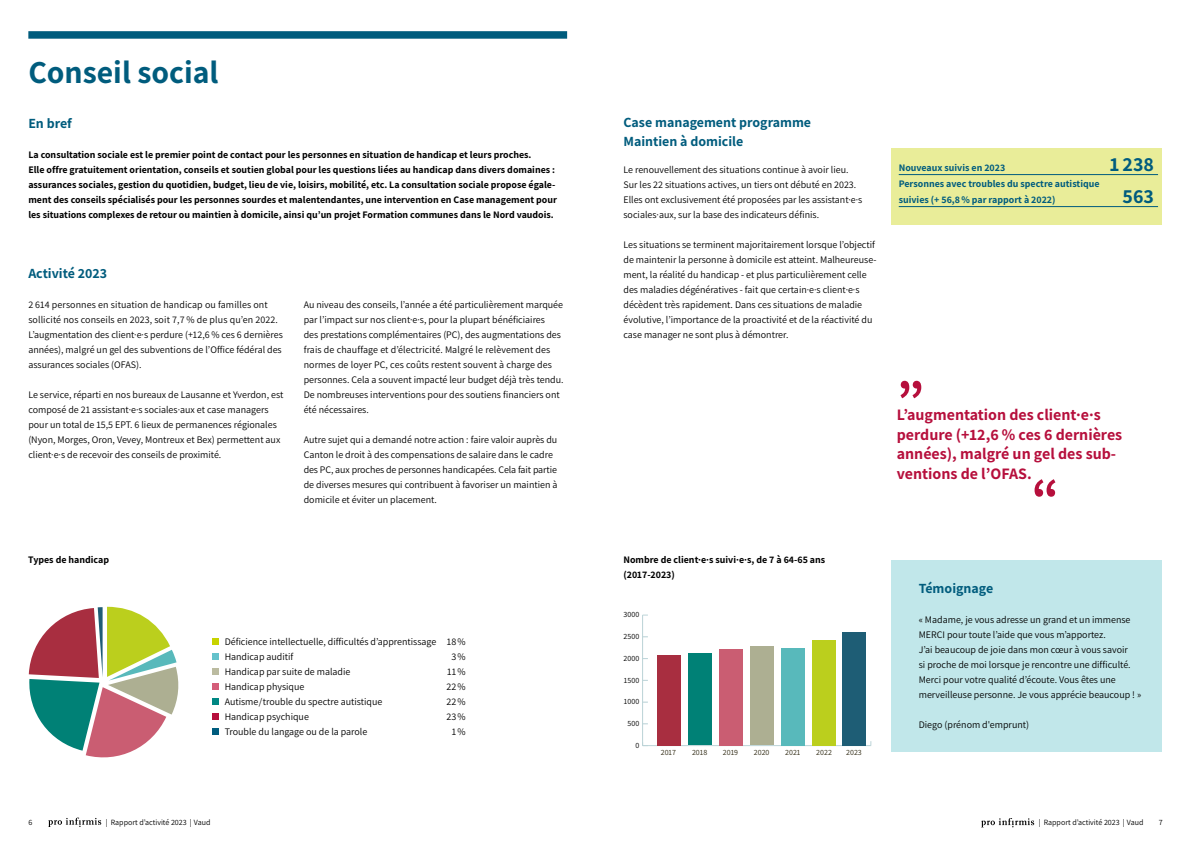
<style>
.page{position:relative;width:1191px;height:842px;background:#fff}
.page>*{position:absolute;margin:0;border:0;box-sizing:border-box;transform-origin:0 0}
.t1{font:700 52.8px "Assistant";color:#b60f3c}
.FR_H1-Überschrift{font:700 32px "Assistant";color:#005c7d}
.FR_P-Zahlen_mit_Linie{font:700 20px "Assistant";color:#005c7e}
.t2{font:700 16px/19.5px "Assistant";color:#b60f3c}
.FR_P-Grundtext_10pt{font:700 14px/19px "Assistant";color:#005c7d}
.FR_H2-14pt{font:700 14px "Assistant";color:#005c7d}
.FR_P-Grundtext_10pt-2{font:10px/15px "Assistant";color:#000}
.FR_P-Grundtext_bold_10pt{font:700 10px/15px "Assistant";color:#000}
.FR_P-Grafiklegende{font:10px "Assistant";color:#000}
.FR_P-Zahlen_mit_Linie-2{font:700 10px/16px "Assistant";color:#005c7e}
.FR_H3-10pt{font:700 10px/15px "Assistant";color:#000}
.t3{font:8px "Assistant";color:#000}
.t4{font:7.9px "Assistant";color:#2f2912}
.t5{font:7.9px "Assistant";color:#000}
</style>
<div class="page">
<div style="left:28px;top:31px;width:539px;height:8px;background:#005c7d"></div>
<svg style="left:981px;top:818px;width:53px;height:9px"></svg>
<svg style="left:48px;top:818px;width:53px;height:9px"></svg>
<div style="left:890px;top:148px;width:271px;height:77px;background:#e9ed99"></div>
<div style="left:891px;top:560px;width:270px;height:192px;background:#c1e7ea"></div>
<hr style="left:642px;top:745px;width:229px;height:1px;background:#bcd4d8">
<hr style="left:642px;top:615px;width:1px;height:131px;background:#bcd4d8">
<div style="left:842px;top:632px;width:23px;height:114px;background:#1e5d75"></div>
<div style="left:812px;top:640px;width:23px;height:106px;background:#bbcf1d"></div>
<div style="left:781px;top:648px;width:23px;height:97px;background:#58b9bb"></div>
<div style="left:750px;top:647px;width:23px;height:98px;background:#adaf92"></div>
<div style="left:719px;top:649px;width:23px;height:96px;background:#ca5d72"></div>
<div style="left:688px;top:653px;width:23px;height:92px;background:#008176"></div>
<div style="left:657px;top:655px;width:23px;height:90px;background:#a82e40"></div>
<svg style="left:28px;top:607px;width:151px;height:151px"></svg>
<hr style="left:898px;top:174px;width:260px;height:1px;background:#005c7e">
<hr style="left:898px;top:206px;width:260px;height:1px;background:#005c7e">
<svg style="left:213px;top:639px;width:6px;height:6px"></svg>
<svg style="left:213px;top:654px;width:6px;height:6px"></svg>
<svg style="left:213px;top:669px;width:6px;height:6px"></svg>
<svg style="left:213px;top:684px;width:6px;height:6px"></svg>
<svg style="left:213px;top:699px;width:6px;height:6px"></svg>
<svg style="left:213px;top:714px;width:6px;height:6px"></svg>
<svg style="left:213px;top:729px;width:6px;height:6px"></svg>
<h1 class="FR_H1-Überschrift" style="left:28px;top:50px;width:192px">Conseil social</h1>
<h2 class="FR_H2-14pt" style="left:28px;top:113px;width:45px">En bref</h2>
<p class="FR_P-Grundtext_bold_10pt" style="left:28px;top:146px;width:530px">La consultation sociale est le premier point de contact pour les personnes en situation de handicap et leurs proches.<br>Elle offre gratuitement orientation, conseils et soutien global pour les questions liées au handicap dans divers domaines : assurances sociales, gestion du quotidien, budget, lieu de vie, loisirs, mobilité, etc. La consultation sociale propose égale&shy;ment des conseils spécialisés pour les personnes sourdes et malentendantes, une intervention en Case management pour les situations complexes de retour ou maintien à domicile, ainsi qu’un projet Formation communes dans le Nord vaudois.</p>
<h2 class="FR_H2-14pt" style="left:28px;top:263px;width:80px">Activité 2023</h2>
<p class="FR_P-Grundtext_10pt-2" style="left:28px;top:296px;width:256px">2 614 personnes en situation de handicap ou familles ont sollicité nos conseils en 2023, soit 7,7 % de plus qu’en 2022.<br>L’augmentation des client·e·s perdure (+12,6 % ces 6 dernières années), malgré un gel des subventions de l’Office fédéral des assurances sociales (OFAS).</p>
<p class="FR_P-Grundtext_10pt-2" style="left:28px;top:386px;width:257px">Le service, réparti en nos bureaux de Lausanne et Yverdon, est composé de 21 assistant·e·s sociales·aux et case managers pour un total de 15,5 EPT. 6 lieux de permanences régionales (Nyon, Morges, Oron, Vevey, Montreux et Bex) permettent aux client·e·s de recevoir des conseils de proximité.</p>
<h2 class="FR_H3-10pt" style="left:28px;top:551px;width:82px">Types de handicap</h2>
<p class="FR_P-Grundtext_10pt-2" style="left:304px;top:296px;width:261px">Au niveau des conseils, l’année a été particulièrement marquée par l’impact sur nos client·e·s, pour la plupart bénéficiaires<br>des prestations complémentaires (PC), des augmentations des frais de chauffage et d’électricité. Malgré le relèvement des normes de loyer PC, ces coûts restent souvent à charge des personnes. Cela a souvent impacté leur budget déjà très tendu.<br>De nombreuses interventions pour des soutiens financiers ont été nécessaires.</p>
<p class="FR_P-Grundtext_10pt-2" style="left:304px;top:431px;width:255px">Autre sujet qui a demandé notre action : faire valoir auprès du Canton le droit à des compensations de salaire dans le cadre des PC, aux proches de personnes handicapées. Cela fait partie de diverses mesures qui contribuent à favoriser un maintien à domicile et éviter un placement.</p>
<p class="FR_P-Grafiklegende" style="left:225px;top:635px;width:242px">Déficience intellectuelle, difficultés d’apprentissage 18%</p>
<p class="FR_P-Grafiklegende" style="left:225px;top:650px;width:70px">Handicap auditif</p>
<p class="FR_P-Grafiklegende" style="left:451px;top:650px;width:16px">3%</p>
<p class="FR_P-Grafiklegende" style="left:225px;top:665px;width:127px">Handicap par suite de maladie</p>
<p class="FR_P-Grafiklegende" style="left:447px;top:665px;width:20px">11%</p>
<p class="FR_P-Grafiklegende" style="left:225px;top:680px;width:81px">Handicap physique</p>
<p class="FR_P-Grafiklegende" style="left:446px;top:680px;width:21px">22%</p>
<p class="FR_P-Grafiklegende" style="left:225px;top:695px;width:159px">Autisme/trouble du spectre autistique</p>
<p class="FR_P-Grafiklegende" style="left:446px;top:695px;width:21px">22%</p>
<p class="FR_P-Grafiklegende" style="left:225px;top:710px;width:86px">Handicap psychique</p>
<p class="FR_P-Grafiklegende" style="left:446px;top:710px;width:21px">23%</p>
<p class="FR_P-Grafiklegende" style="left:225px;top:725px;width:144px">Trouble du langage ou de la parole</p>
<p class="FR_P-Grafiklegende" style="left:452px;top:725px;width:15px">1%</p>
<p class="FR_P-Grundtext_10pt" style="left:623px;top:112px;width:189px">Case management programme<br>Maintien à domicile</p>
<p class="FR_P-Grundtext_10pt-2" style="left:623px;top:161px;width:240px">Le renouvellement des situations continue à avoir lieu.<br>Sur les 22 situations actives, un tiers ont débuté en 2023.<br>Elles ont exclusivement été proposées par les assistant·e·s sociales·aux, sur la base des indicateurs définis.</p>
<p class="FR_P-Grundtext_10pt-2" style="left:623px;top:236px;width:254px">Les situations se terminent majoritairement lorsque l’objectif de maintenir la personne à domicile est atteint. Malheureuse&shy;ment, la réalité du handicap - et plus particulièrement celle des maladies dégénératives - fait que certain·e·s client·e·s décèdent très rapidement. Dans ces situations de maladie évolutive, l’importance de la proactivité et de la réactivité du case manager ne sont plus à démontrer.</p>
<p class="FR_P-Zahlen_mit_Linie-2" style="left:898px;top:159px;width:108px">Nouveaux suivis en 2023</p>
<p class="FR_P-Zahlen_mit_Linie" style="left:1109px;top:150px;width:46px">1 238</p>
<p class="FR_P-Zahlen_mit_Linie-2" style="left:898px;top:175px;width:202px">Personnes avec troubles du spectre autistique suivies (+ 56,8% par rapport à 2022)</p>
<p class="FR_P-Zahlen_mit_Linie" style="left:1122px;top:182px;width:33px">563</p>
<p class="t1" style="left:896px;top:364px;width:29px">”</p>
<p class="t2" style="left:896px;top:404px;width:227px">L’augmentation des client·e·s perdure (+12,6 % ces 6 dernières années), malgré un gel des sub&shy;ventions de l’OFAS.</p>
<p class="t1" style="left:1031px;top:461px;width:29px">“</p>
<h2 class="FR_H3-10pt" style="left:623px;top:551px;width:203px">Nombre de client·e·s suivi·e·s, de 7 à 64-65 ans (2017-2023)</h2>
<p class="t5" style="left:623px;top:609px;width:17px">3000</p>
<p class="t5" style="left:623px;top:631px;width:17px">2500</p>
<p class="t5" style="left:623px;top:653px;width:17px">2000</p>
<p class="t5" style="left:624px;top:674px;width:17px">1500</p>
<p class="t5" style="left:624px;top:696px;width:17px">1000</p>
<p class="t5" style="left:627px;top:718px;width:13px">500</p>
<p class="t5" style="left:635px;top:740px;width:5px">0</p>
<p class="t4" style="left:661px;top:747px;width:17px">2017</p>
<p class="t4" style="left:692px;top:747px;width:17px">2018</p>
<p class="t4" style="left:723px;top:747px;width:17px">2019</p>
<p class="t4" style="left:754px;top:747px;width:17px">2020</p>
<p class="t4" style="left:785px;top:747px;width:17px">2021</p>
<p class="t4" style="left:816px;top:747px;width:17px">2022</p>
<p class="t4" style="left:846px;top:747px;width:17px">2023</p>
<h2 class="FR_H2-14pt" style="left:918px;top:578px;width:76px">Témoignage</h2>
<p class="FR_P-Grundtext_10pt-2" style="left:918px;top:611px;width:224px">« Madame, je vous adresse un grand et un immense MERCI pour toute l’aide que vous m’apportez.<br>J’ai beaucoup de joie dans mon cœur à vous savoir<br>si proche de moi lorsque je rencontre une difficulté.<br>Merci pour votre qualité d’écoute. Vous êtes une merveilleuse personne. Je vous apprécie beaucoup ! »</p>
<p class="FR_P-Grundtext_10pt-2" style="left:918px;top:716px;width:112px">Diego (prénom d'emprunt)</p>
<p class="t3" style="left:28px;top:817px;width:5px">6</p>
<p class="t3" style="left:106px;top:817px;width:106px">| Rapport d’activité 2023 | Vaud</p>
<p class="t3" style="left:1038px;top:817px;width:106px">| Rapport d’activité 2023 | Vaud</p>
<p class="t3" style="left:1158px;top:817px;width:5px">7</p>
</div>
